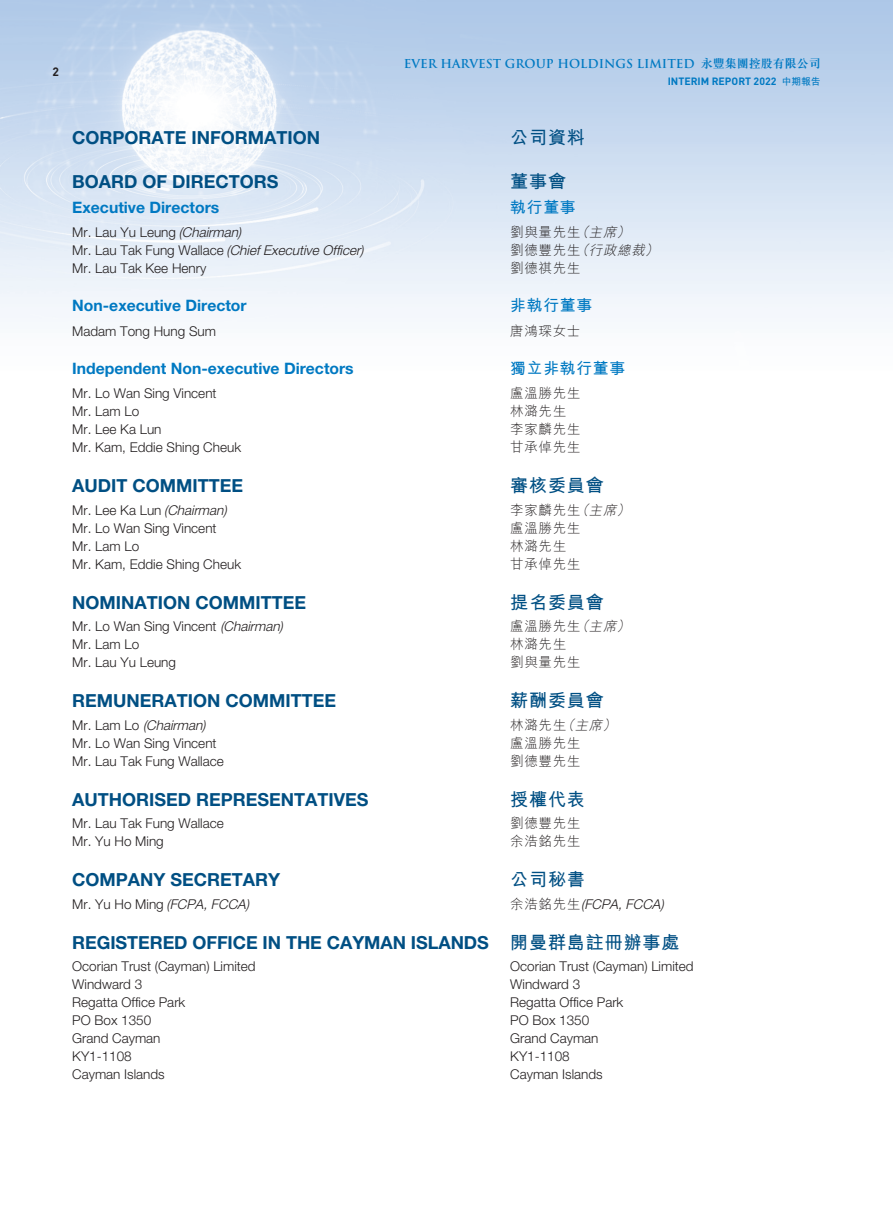
<style>
.page{position:relative;width:893px;height:1212px;background:#fff}
.page>*{position:absolute;margin:0;border:0;box-sizing:border-box;transform-origin:0 0}
._01_H1{font:700 18px "Helvetica Neue LT Std";color:#004f83}
._01_H1-2{font:700 18px "M Hei HK";letter-spacing:.05em;color:#004f83}
._02_H2{font:700 15.75px "Helvetica Neue LT Std";color:#0079c2}
._02_H2-2{font:700 15.75px "M Hei HK";letter-spacing:.05em;color:#0079c2}
._00_txt{font:300 13.5px "Helvetica Neue LT Std";color:#231f20}
._00_txt-2{font:300 13.5px "M Hei HK";letter-spacing:.05em;color:#231f20}
._00_txt-3{font:italic 300 13.5px "Helvetica Neue LT Std";color:#231f20}
._00_txt-4{font:italic 300 13.5px "M Hei HK";color:#231f20}
.t1{font:700 12px "Trajan Pro";color:#0079c2}
.t2{font:700 12px "DIN Pro";color:#231f20}
.t3{font:700 10.5px "DIN Pro";color:#0079c2}
.s1{font-family:"M Sung HK"}
.s2{font-family:"M Hei HK";font-size:9.75px}
.s3{font-style:italic}
.s4{font-style:normal}
.s5{font-family:"M Hei HK";font-style:normal}
</style>
<div class="page">
<img style="left:0;top:0;width:893px;height:319px">
<p class="t2" style="left:53px;top:63px;width:8px">2</p>
<p class="t1" style="left:404px;top:56px;width:418px">EVER HARVEST GROUP HOLDINGS LIMITED <span class="s1">永豐集團控股有限公司</span></p>
<p class="t3" style="left:668px;top:74px;width:154px">INTERIM REPORT 2022 <span class="s2">中期報告</span></p>
<p class="_01_H1" style="left:72px;top:126px;width:249px">CORPORATE INFORMATION</p>
<p class="_01_H1" style="left:72px;top:171px;width:208px">BOARD OF DIRECTORS</p>
<p class="_02_H2" style="left:72px;top:197px;width:148px">Executive Directors</p>
<p class="_00_txt" style="left:72px;top:224px;width:171px">Mr. Lau Yu Leung <span class="s3">(Chairman)</span></p>
<p class="_00_txt-3" style="left:72px;top:242px;width:293px"><span class="s4">Mr. Lau Tak Fung Wallace</span> (ChiefExecutiveOfficer)</p>
<p class="_00_txt" style="left:72px;top:260px;width:136px">Mr. Lau Tak Kee Henry</p>
<p class="_02_H2" style="left:72px;top:296px;width:176px">Non-executive Director</p>
<p class="_00_txt" style="left:72px;top:323px;width:145px">Madam Tong Hung Sum</p>
<p class="_02_H2" style="left:72px;top:358px;width:283px">Independent Non-executive Directors</p>
<p class="_00_txt" style="left:72px;top:385px;width:146px">Mr. Lo Wan Sing Vincent</p>
<p class="_00_txt" style="left:72px;top:403px;width:69px">Mr. Lam Lo</p>
<p class="_00_txt" style="left:72px;top:421px;width:91px">Mr. Lee Ka Lun</p>
<p class="_00_txt" style="left:72px;top:439px;width:170px">Mr. Kam, Eddie Shing Cheuk</p>
<p class="_01_H1" style="left:72px;top:475px;width:172px">AUDIT COMMITTEE</p>
<p class="_00_txt" style="left:72px;top:502px;width:156px">Mr. Lee Ka Lun <span class="s3">(Chairman)</span></p>
<p class="_00_txt" style="left:72px;top:520px;width:146px">Mr. Lo Wan Sing Vincent</p>
<p class="_00_txt" style="left:72px;top:538px;width:69px">Mr. Lam Lo</p>
<p class="_00_txt" style="left:72px;top:556px;width:170px">Mr. Kam, Eddie Shing Cheuk</p>
<p class="_01_H1" style="left:72px;top:591px;width:235px">NOMINATION COMMITTEE</p>
<p class="_00_txt" style="left:72px;top:618px;width:212px">Mr. Lo Wan Sing Vincent <span class="s3">(Chairman)</span></p>
<p class="_00_txt" style="left:72px;top:636px;width:69px">Mr. Lam Lo</p>
<p class="_00_txt" style="left:72px;top:654px;width:105px">Mr. Lau Yu Leung</p>
<p class="_01_H1" style="left:72px;top:690px;width:265px">REMUNERATION COMMITTEE</p>
<p class="_00_txt-3" style="left:72px;top:717px;width:135px"><span class="s4">M r . L a m L o</span> (Chairman)</p>
<p class="_00_txt" style="left:72px;top:735px;width:146px">Mr. Lo Wan Sing Vincent</p>
<p class="_00_txt" style="left:72px;top:753px;width:153px">Mr. Lau Tak Fung Wallace</p>
<p class="_01_H1" style="left:72px;top:788px;width:298px">AUTHORISED REPRESENTATIVES</p>
<p class="_00_txt" style="left:72px;top:815px;width:153px">Mr. Lau Tak Fung Wallace</p>
<p class="_00_txt" style="left:72px;top:833px;width:93px">Mr. Yu Ho Ming</p>
<p class="_01_H1" style="left:72px;top:869px;width:210px">COMPANY SECRETARY</p>
<p class="_00_txt" style="left:72px;top:896px;width:178px">Mr. Yu Ho Ming <span class="s3">(FCPA,FCCA)</span></p>
<p class="_01_H1" style="left:72px;top:931px;width:418px">REGISTERED OFFICE IN THE CAYMAN ISLANDS</p>
<p class="_00_txt" style="left:72px;top:958px;width:185px">Ocorian Trust (Cayman) Limited</p>
<p class="_00_txt" style="left:72px;top:976px;width:72px">Windward 3</p>
<p class="_00_txt" style="left:72px;top:994px;width:115px">Regatta Office Park</p>
<p class="_00_txt" style="left:72px;top:1012px;width:81px">PO Box 1350</p>
<p class="_00_txt" style="left:72px;top:1030px;width:90px">Grand Cayman</p>
<p class="_00_txt" style="left:72px;top:1048px;width:61px">KY1-1108</p>
<p class="_00_txt" style="left:72px;top:1066px;width:94px">Cayman Islands</p>
<p class="_01_H1-2" style="left:510px;top:124px;width:76px">公司資料</p>
<p class="_01_H1-2" style="left:510px;top:168px;width:57px">董事會</p>
<p class="_02_H2-2" style="left:510px;top:195px;width:67px">執行董事</p>
<p class="_00_txt-2" style="left:510px;top:225px;width:124px">劉與量先生<span class="s3">（主席）</span></p>
<p class="_00_txt-4" style="left:510px;top:243px;width:153px"><span class="s4">劉德豐先生</span>（行政總裁）</p>
<p class="_00_txt-2" style="left:510px;top:261px;width:72px">劉德祺先生</p>
<p class="_02_H2-2" style="left:510px;top:294px;width:83px">非執行董事</p>
<p class="_00_txt-2" style="left:510px;top:324px;width:72px">唐鴻琛女士</p>
<p class="_02_H2-2" style="left:510px;top:356px;width:116px">獨立非執行董事</p>
<p class="_00_txt-2" style="left:510px;top:386px;width:72px">盧溫勝先生</p>
<p class="_00_txt-2" style="left:510px;top:404px;width:58px">林潞先生</p>
<p class="_00_txt-2" style="left:510px;top:422px;width:72px">李家麟先生</p>
<p class="_00_txt-2" style="left:510px;top:440px;width:72px">甘承倬先生</p>
<p class="_01_H1-2" style="left:510px;top:472px;width:95px">審核委員會</p>
<p class="_00_txt-2" style="left:510px;top:503px;width:124px">李家麟先生<span class="s3">（主席）</span></p>
<p class="_00_txt-2" style="left:510px;top:521px;width:72px">盧溫勝先生</p>
<p class="_00_txt-2" style="left:510px;top:539px;width:58px">林潞先生</p>
<p class="_00_txt-2" style="left:510px;top:557px;width:72px">甘承倬先生</p>
<p class="_01_H1-2" style="left:510px;top:589px;width:95px">提名委員會</p>
<p class="_00_txt-2" style="left:510px;top:619px;width:124px">盧溫勝先生<span class="s3">（主席）</span></p>
<p class="_00_txt-2" style="left:510px;top:637px;width:58px">林潞先生</p>
<p class="_00_txt-2" style="left:510px;top:655px;width:72px">劉與量先生</p>
<p class="_01_H1-2" style="left:510px;top:687px;width:95px">薪酬委員會</p>
<p class="_00_txt-2" style="left:510px;top:718px;width:110px">林潞先生<span class="s3">（主席）</span></p>
<p class="_00_txt-2" style="left:510px;top:736px;width:72px">盧溫勝先生</p>
<p class="_00_txt-2" style="left:510px;top:754px;width:72px">劉德豐先生</p>
<p class="_01_H1-2" style="left:510px;top:786px;width:76px">授權代表</p>
<p class="_00_txt-2" style="left:510px;top:816px;width:72px">劉德豐先生</p>
<p class="_00_txt-2" style="left:510px;top:834px;width:72px">余浩銘先生</p>
<p class="_01_H1-2" style="left:510px;top:866px;width:76px">公司秘書</p>
<p class="_00_txt-3" style="left:510px;top:896px;width:155px"><span class="s5">余浩銘先生</span> (FCPA, FCCA)</p>
<p class="_01_H1-2" style="left:510px;top:929px;width:171px">開曼群島註冊辦事處</p>
<p class="_00_txt" style="left:510px;top:958px;width:185px">Ocorian Trust (Cayman) Limited</p>
<p class="_00_txt" style="left:510px;top:976px;width:72px">Windward 3</p>
<p class="_00_txt" style="left:510px;top:994px;width:115px">Regatta Office Park</p>
<p class="_00_txt" style="left:510px;top:1012px;width:81px">PO Box 1350</p>
<p class="_00_txt" style="left:510px;top:1030px;width:90px">Grand Cayman</p>
<p class="_00_txt" style="left:510px;top:1048px;width:61px">KY1-1108</p>
<p class="_00_txt" style="left:510px;top:1066px;width:94px">Cayman Islands</p>
</div>
